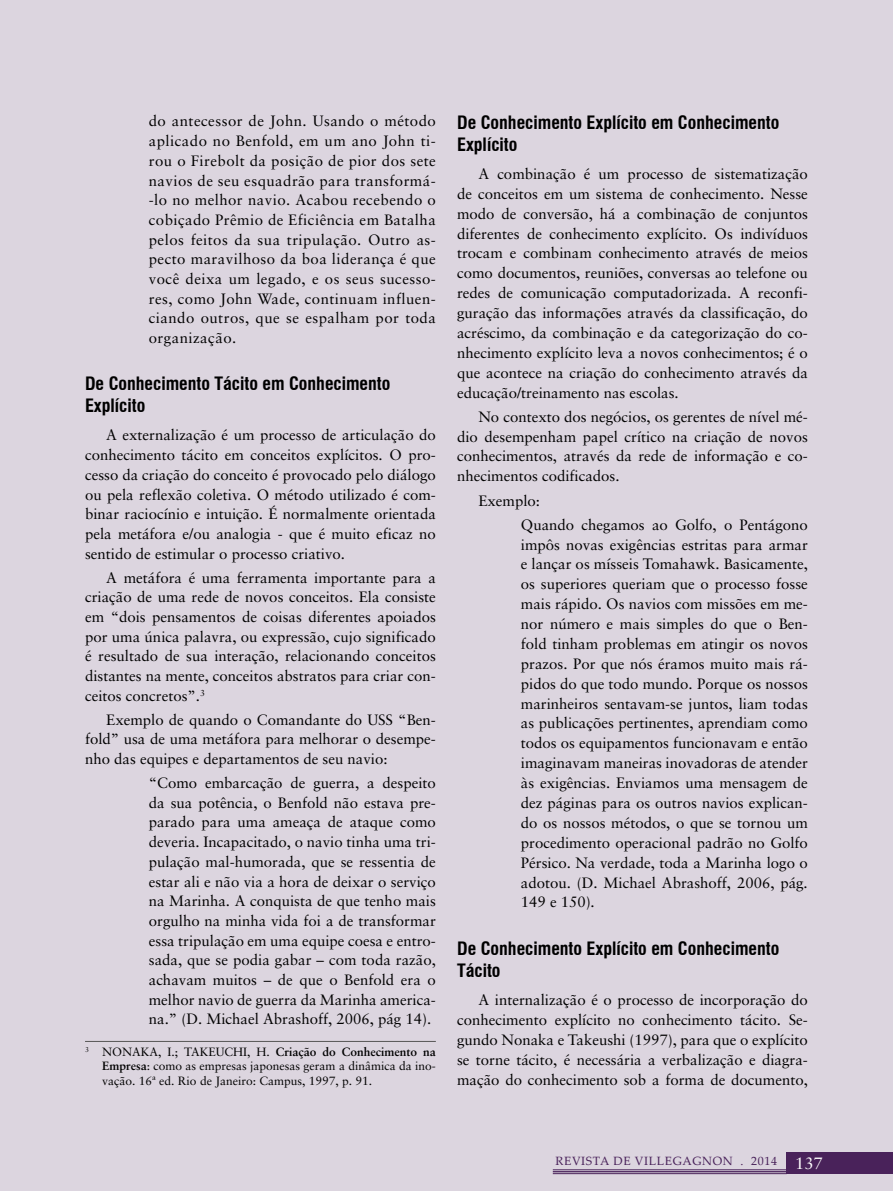
<style>
.page{position:relative;width:893px;height:1191px;background:#dcd5df}
.page>*{position:absolute;margin:0;border:0;box-sizing:border-box;transform-origin:0 0}
.t1{font:700 condensed 18px/22px "Swiss 721 BT";color:#000}
.t2{font:15px/19.6px "Sabon";color:#000;text-align:justify}
.t3{font:12px/14.4px "Sabon";color:#000;text-align:justify}
.t4{font:12px "Palatino Linotype";letter-spacing:.05em;color:#49225a}
.s1{font-weight:700}
.s2{font-style:italic}
.s3{font-family:"Sabon";font-size:16.5px;color:#fff}
</style>
<div class="page">
<div style="left:787px;top:1152px;width:106px;height:22px;background:#49225a"></div>
<hr style="left:553px;top:1169px;width:234px;height:1px;background:#49225a">
<hr style="left:553px;top:1171px;width:234px;height:1px;background:#49225a">
<hr style="left:553px;top:1173px;width:234px;height:1px;background:#49225a">
<hr style="left:85px;top:1041px;width:351px;height:1px;background:#575756">
<p class="t2" style="left:149px;top:111px;width:289px">do antecessor de John. Usando o método aplicado no Benfold, em um ano John ti&shy;rou o Firebolt da posição de pior dos sete navios de seu esquadrão para transformá--lo no melhor navio. Acabou recebendo o cobiçado Prêmio de Eficiência em Batalha pelos feitos da sua tripulação. Outro as&shy;pecto maravilhoso da boa liderança é que você deixa um legado, e os seus sucesso&shy;res, como John Wade, continuam influen&shy;ciando outros, que se espalham por toda organização.</p>
<p class="t1" style="left:85px;top:373px;width:307px">De Conhecimento Tácito em Conhecimento<br>Explícito</p>
<p class="t2" style="left:85px;top:425px;width:352px;text-indent:21px">A externalização é um processo de articulação do conhecimento tácito em conceitos explícitos. O pro&shy;cesso da criação do conceito é provocado pelo diálogo ou pela reflexão coletiva. O método utilizado é com&shy;binar raciocínio e intuição. É normalmente orientada pela metáfora e/ou analogia - que é muito eficaz no sentido de estimular o processo criativo.</p>
<p class="t2" style="left:85px;top:567px;width:352px;text-indent:21px">A metáfora é uma ferramenta importante para a criação de uma rede de novos conceitos. Ela consiste em “dois pensamentos de coisas diferentes apoiados por uma única palavra, ou expressão, cujo significado é resultado de sua interação, relacionando conceitos distantes na mente, conceitos abstratos para criar con&shy;ceitos concretos”.<sup>3</sup></p>
<p class="t2" style="left:85px;top:709px;width:352px;text-indent:21px">Exemplo de quando o Comandante do USS “Ben&shy;fold” usa de uma metáfora para melhorar o desempe&shy;nho das equipes e departamentos de seu navio:</p>
<p class="t2" style="left:149px;top:773px;width:289px">“Como embarcação de guerra, a despeito da sua potência, o Benfold não estava pre&shy;parado para uma ameaça de ataque como deveria. Incapacitado, o navio tinha uma tri&shy;pulação mal-humorada, que se ressentia de estar ali e não via a hora de deixar o serviço na Marinha. A conquista de que tenho mais orgulho na minha vida foi a de transformar essa tripulação em uma equipe coesa e entro&shy;sada, que se podia gabar – com toda razão, achavam muitos – de que o Benfold era o melhor navio de guerra da Marinha america&shy;na.” (D. Michael Abrashoff, 2006, pág 14).</p>
<p class="t3" style="left:85px;top:1044px;width:38px"><sup>3</sup> Nonaka</p>
<p class="t3" style="left:158px;top:1044px;width:43px">, I.; Takeuchi</p>
<p class="t3" style="left:102px;top:1044px;width:335px;text-indent:145px">, H. <span class="s1">Criação do Conhecimento na Empresa</span>: como as empresas japonesas geram a dinâmica da ino&shy;vação. 16ª ed. Rio de Janeiro: Campus, 1997, p. 91.</p>
<p class="t1" style="left:457px;top:111px;width:324px">De Conhecimento Explícito em Conhecimento<br>Explícito</p>
<p class="t2" style="left:457px;top:164px;width:352px;text-indent:21px">A combinação é um processo de sistematização de conceitos em um sistema de conhecimento. Nesse modo de conversão, há a combinação de conjuntos diferentes de conhecimento explícito. Os indivíduos trocam e combinam conhecimento através de meios como documentos, reuniões, conversas ao telefone ou redes de comunicação computadorizada. A reconfi&shy;guração das informações através da classificação, do acréscimo, da combinação e da categorização do co&shy;nhecimento explícito leva a novos conhecimentos; é o que acontece na criação do conhecimento através da educação/treinamento nas escolas.</p>
<p class="t2" style="left:457px;top:406px;width:352px;text-indent:21px">No contexto dos negócios, os gerentes de nível mé&shy;dio desempenham papel crítico na criação de novos conhecimentos, através da rede de informação e co&shy;nhecimentos codificados.</p>
<p class="t2" style="left:521px;top:488px;width:289px;line-height:24.2px;text-indent:-43px">Exemplo:<br>Quando chegamos ao Golfo, o Pentágono</p>
<p class="t2" style="left:521px;top:534px;width:289px">impôs novas exigências estritas para armar e lançar os mísseis Tomahawk. Basicamente, os superiores queriam que o processo fosse mais rápido. Os navios com missões em me&shy;nor número e mais simples do que o Ben&shy;fold tinham problemas em atingir os novos prazos. Por que nós éramos muito mais rá&shy;pidos do que todo mundo. Porque os nossos marinheiros sentavam-se juntos, liam todas as publicações pertinentes, aprendiam como todos os equipamentos funcionavam e então imaginavam maneiras inovadoras de atender às exigências. Enviamos uma mensagem de dez páginas para os outros navios explican&shy;do os nossos métodos, o que se tornou um procedimento operacional padrão no Golfo Pérsico. Na verdade, toda a Marinha logo o adotou. (D. Michael Abrashoff, 2006, pág<span class="s2">.<br></span>149 e 150)<span class="s2">.</span></p>
<p class="t1" style="left:457px;top:937px;width:324px">De Conhecimento Explícito em Conhecimento<br>Tácito</p>
<p class="t2" style="left:457px;top:989px;width:352px;text-indent:21px">A internalização é o processo de incorporação do conhecimento explícito no conhecimento tácito. Se&shy;gundo Nonaka e Takeushi (1997), para que o explícito se torne tácito, é necessária a verbalização e diagra&shy;mação do conhecimento sob a forma de documento,</p>
<p class="t4" style="left:555px;top:1152px;width:269px">REVISTA DE VILLEGAGNON . 2014 <span class="s3">137</span></p>
</div>
